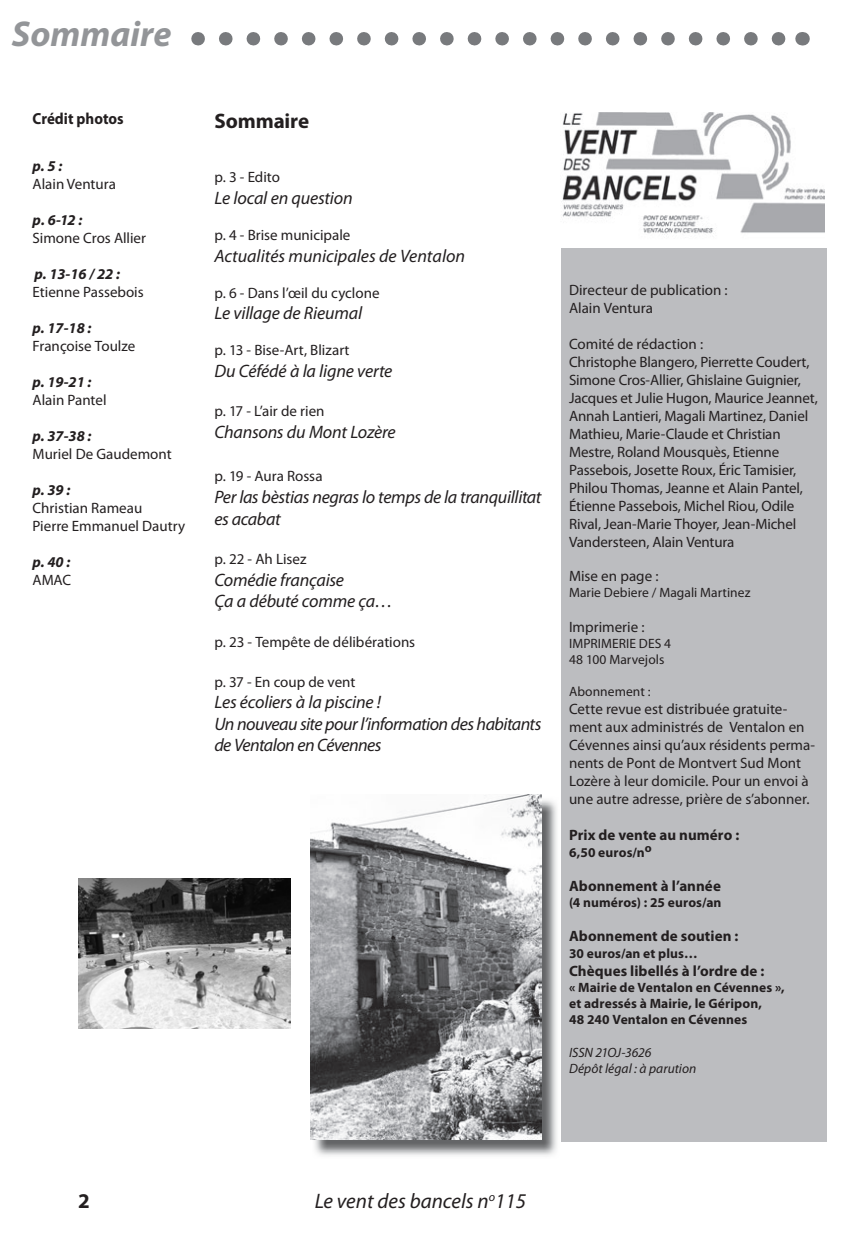
<style>
.page{position:relative;width:863px;height:1233px;background:#fff}
.page>*{position:absolute;margin:0;border:0;box-sizing:border-box;transform-origin:0 0}
.t1{font:italic 700 36px "Myriad Pro";color:#939598}
.t2{font:italic 21px "Myriad Pro";color:#231f20}
.t3{font:700 21px "Myriad Pro";letter-spacing:-.005em;color:#231f20}
.t4{font:italic 18px/21.6px "Myriad Pro";letter-spacing:-.02em;color:#231f20}
.t5{font:italic 18px "Myriad Pro";color:#231f20}
.t6{font:700 16.05px "Myriad Pro";color:#231f20;scale:.93 1}
.t7{font:15px/18px "Myriad Pro";letter-spacing:-.005em;color:#231f20}
.t8{font:700 15px "Myriad Pro";letter-spacing:.005em;color:#231f20}
.t9{font:italic 700 15px "Myriad Pro";color:#231f20}
.t10{font:700 13.5px/16.2px "Myriad Pro";letter-spacing:.01em;color:#231f20}
.t11{font:13.5px/16.2px "Myriad Pro";letter-spacing:.005em;color:#231f20}
.t12{font:italic 13.5px/16.2px "Myriad Pro";color:#231f20}
</style>
<div class="page">
<svg style="left:191px;top:32px;width:595px;height:13px"></svg>
<svg style="left:801px;top:32px;width:1px;height:13px"></svg>
<div style="left:560px;top:248px;width:266px;height:893px;background:#bcbdc0"></div>
<img style="left:562px;top:113px;width:262px;height:122px">
<img style="left:79px;top:878px;width:211px;height:150px">
<img style="left:312px;top:796px;width:245px;height:360px">
<img style="left:310px;top:794px;width:231px;height:345px">
<h1 class="t1" style="left:12px;top:10px;width:161px">Sommaire</h1>
<p class="t6" style="left:33px;top:108px;width:99px">Crédit photos</p>
<p class="t9" style="left:33px;top:156px;width:31px">p. 5 :</p>
<p class="t7" style="left:33px;top:174px;width:85px">Alain Ventura</p>
<p class="t9" style="left:33px;top:210px;width:51px">p. 6-12 :</p>
<p class="t7" style="left:33px;top:228px;width:115px">Simone Cros Allier</p>
<p class="t9" style="left:34px;top:264px;width:87px">p. 13-16 / 22 :</p>
<p class="t7" style="left:33px;top:282px;width:113px">Etienne Passebois</p>
<p class="t9" style="left:33px;top:318px;width:60px">p. 17-18 :</p>
<p class="t7" style="left:33px;top:336px;width:104px">Françoise Toulze</p>
<p class="t9" style="left:33px;top:372px;width:60px">p. 19-21 :</p>
<p class="t7" style="left:33px;top:390px;width:75px">Alain Pantel</p>
<p class="t9" style="left:33px;top:426px;width:60px">p. 37-38 :</p>
<p class="t7" style="left:33px;top:444px;width:141px">Muriel De Gaudemont</p>
<p class="t9" style="left:33px;top:480px;width:39px">p. 39 :</p>
<p class="t7" style="left:33px;top:498px;width:154px">Christian Rameau<br>Pierre Emmanuel Dautry</p>
<p class="t9" style="left:33px;top:552px;width:39px">p. 40 :</p>
<p class="t7" style="left:33px;top:570px;width:40px">AMAC</p>
<h2 class="t3" style="left:214px;top:107px;width:96px">Sommaire</h2>
<p class="t7" style="left:214px;top:168px;width:67px">p. 3 - Edito</p>
<p class="t4" style="left:214px;top:187px;width:140px">Le local en question</p>
<p class="t7" style="left:214px;top:226px;width:137px">p. 4 - Brise municipale</p>
<p class="t5" style="left:214px;top:244px;width:252px">Actualités municipales de Ventalon</p>
<p class="t7" style="left:214px;top:283px;width:167px">p. 6 - Dans l’œil du cyclone</p>
<p class="t4" style="left:214px;top:302px;width:149px">Le village de Rieumal</p>
<p class="t7" style="left:214px;top:341px;width:137px">p. 13 - Bise-Art, Blizart</p>
<p class="t4" style="left:214px;top:360px;width:179px">Du Céfédé à la ligne verte</p>
<p class="t7" style="left:214px;top:402px;width:112px">p. 17 - L’air de rien</p>
<p class="t4" style="left:214px;top:421px;width:183px">Chansons du Mont Lozère</p>
<p class="t7" style="left:214px;top:467px;width:110px">p. 19 - Aura Rossa</p>
<p class="t4" style="left:214px;top:486px;width:328px">Per las bèstias negras lo temps de la tranquillitat es acabat</p>
<p class="t7" style="left:214px;top:550px;width:94px">p. 22 - Ah Lisez</p>
<p class="t4" style="left:214px;top:568px;width:180px">Comédie française<br>Ça a débuté comme ça…</p>
<p class="t7" style="left:214px;top:632px;width:202px">p. 23 - Tempête de délibérations</p>
<p class="t7" style="left:214px;top:672px;width:142px">p. 37 - En coup de vent</p>
<p class="t4" style="left:214px;top:691px;width:328px">Les écoliers à la piscine !<br>Un nouveau site pour l’information des habitants de Ventalon en Cévennes</p>
<p class="t7" style="left:569px;top:280px;width:160px">Directeur de publication :<br>Alain Ventura</p>
<p class="t7" style="left:569px;top:334px;width:250px">Comité de rédaction :<br>Christophe Blangero, Pierrette Coudert, Simone Cros-Allier, Ghislaine Guignier, Jacques et Julie Hugon, Maurice Jeannet, Annah Lantieri, Magali Martinez, Daniel Mathieu, Marie-Claude et Christian Mestre, Roland Mousquès, Etienne Passebois, Josette Roux, Éric Tamisier, Philou Thomas, Jeanne et Alain Pantel, Étienne Passebois, Michel Riou, Odile Rival, Jean-Marie Thoyer, Jean-Michel Vandersteen, Alain Ventura</p>
<p class="t7" style="left:569px;top:567px;width:91px">Mise en page :</p>
<p class="t11" style="left:569px;top:584px;width:183px">Marie Debiere / Magali Martinez</p>
<p class="t7" style="left:569px;top:617px;width:77px">Imprimerie :</p>
<p class="t11" style="left:569px;top:635px;width:104px">IMPRIMERIE DES 4<br>48 100 Marvejols</p>
<p class="t11" style="left:569px;top:683px;width:83px">Abonnement :</p>
<p class="t7" style="left:569px;top:700px;width:247px">Cette revue est distribuée gratuite&shy;ment aux administrés de Ventalon en Cévennes ainsi qu’aux résidents perma&shy;nents de Pont de Montvert Sud Mont Lozère à leur domicile. Pour un envoi à une autre adresse, prière de s’abonner.</p>
<p class="t8" style="left:569px;top:825px;width:172px">Prix de vente au numéro :</p>
<p class="t10" style="left:569px;top:843px;width:84px">6,50 euros/n<sup>o</sup></p>
<p class="t8" style="left:569px;top:876px;width:153px">Abonnement à l’année</p>
<p class="t10" style="left:569px;top:894px;width:154px">(4 numéros) : 25 euros/an</p>
<p class="t8" style="left:569px;top:926px;width:171px">Abonnement de soutien :</p>
<p class="t10" style="left:569px;top:944px;width:130px">30 euros/an et plus…</p>
<p class="t8" style="left:569px;top:960px;width:197px">Chèques libellés à l’ordre de :</p>
<p class="t10" style="left:569px;top:978px;width:217px">« Mairie de Ventalon en Cévennes », et adressés à Mairie, le Géripon,<br>48 240 Ventalon en Cévennes</p>
<p class="t12" style="left:569px;top:1043px;width:129px">ISSN 21OJ-3626<br>Dépôt légal : à parution</p>
<h2 class="t3" style="left:78px;top:1186px;width:13px">2</h2>
<h2 class="t2" style="left:315px;top:1187px;width:213px">Le vent des bancels n<sup>o</sup>115</h2>
</div>
